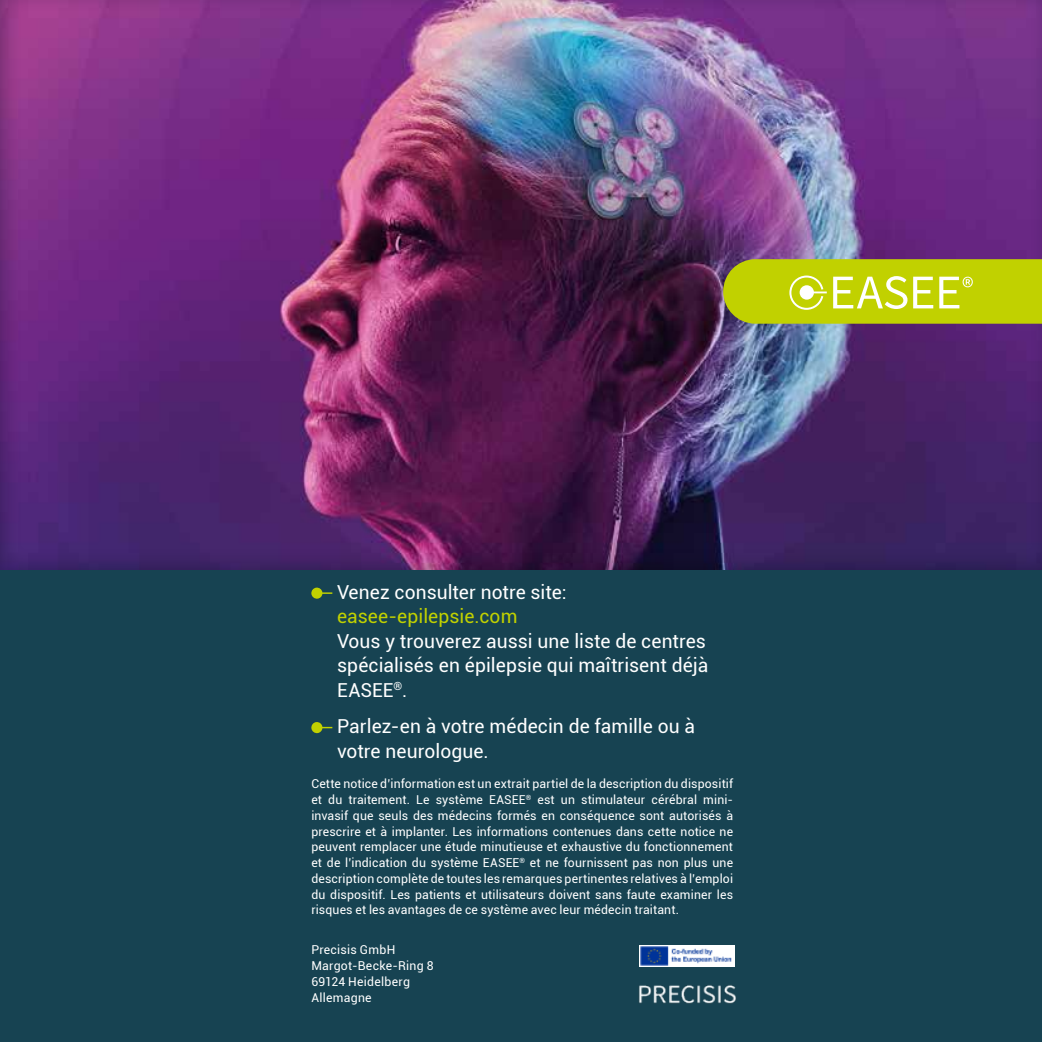
<style>
.page{position:relative;width:1042px;height:1042px;background:#fff}
.page>*{position:absolute;margin:0;border:0;box-sizing:border-box;transform-origin:0 0}
.t1{font:19.25px/24.5px "Roboto";letter-spacing:.005em;color:#fff}
.t2{font:19.25px "Roboto";letter-spacing:.005em;color:#c1d100}
.t3{font:12.25px/15.8px "Roboto";letter-spacing:.015em;color:#fff}
</style>
<div class="page">
<div style="left:0;top:0;width:1042px;height:570px;background:#576a7c;opacity:.5"></div>
<div style="left:0;top:570px;width:1042px;height:472px;background:#174352"></div>
<img style="left:639px;top:957px;width:97px;height:47px">
<svg style="left:723px;top:259px;width:319px;height:65px;background:#c3d019"></svg>
<img style="left:640px;top:945px;width:95px;height:21px">
<div style="left:311px;top:587px;width:11px;height:12px;background:#c1d100;border-radius:5px"></div>
<div style="left:311px;top:722px;width:11px;height:11px;background:#c1d100;border-radius:5px"></div>
<h1 class="t1" style="left:337px;top:579px;width:231px">Venez consulter notre site:</h1>
<h1 class="t2" style="left:337px;top:603px;width:182px">easee-epilepsie.com</h1>
<h1 class="t1" style="left:337px;top:628px;width:373px">Vous y trouverez aussi une liste de centres spécialisés en épilepsie qui maîtrisent déjà<br>EASEE<sup>®</sup>.</h1>
<h1 class="t1" style="left:337px;top:713px;width:359px">Parlez-en à votre médecin de famille ou à votre neurologue.</h1>
<p class="t3" style="left:311px;top:776px;width:423px;text-align:justify">Cette notice d’information est un extrait partiel de la description du dispositif et du traitement. Le système EASEE<sup>®</sup> est un stimulateur cérébral mini&shy;invasif que seuls des médecins formés en conséquence sont autorisés à prescrire et à implanter. Les informations contenues dans cette notice ne peuvent remplacer une étude minutieuse et exhaustive du fonctionnement et de l’indication du système EASEE<sup>®</sup> et ne fournissent pas non plus une description complète de toutes les remarques pertinentes relatives à l’emploi du dispositif. Les patients et utilisateurs doivent sans faute examiner les risques et les avantages de ce système avec leur médecin traitant.</p>
<p class="t3" style="left:311px;top:941px;width:124px">Precisis GmbH<br>Margot-Becke-Ring 8<br>69124 Heidelberg<br>Allemagne</p>
</div>
